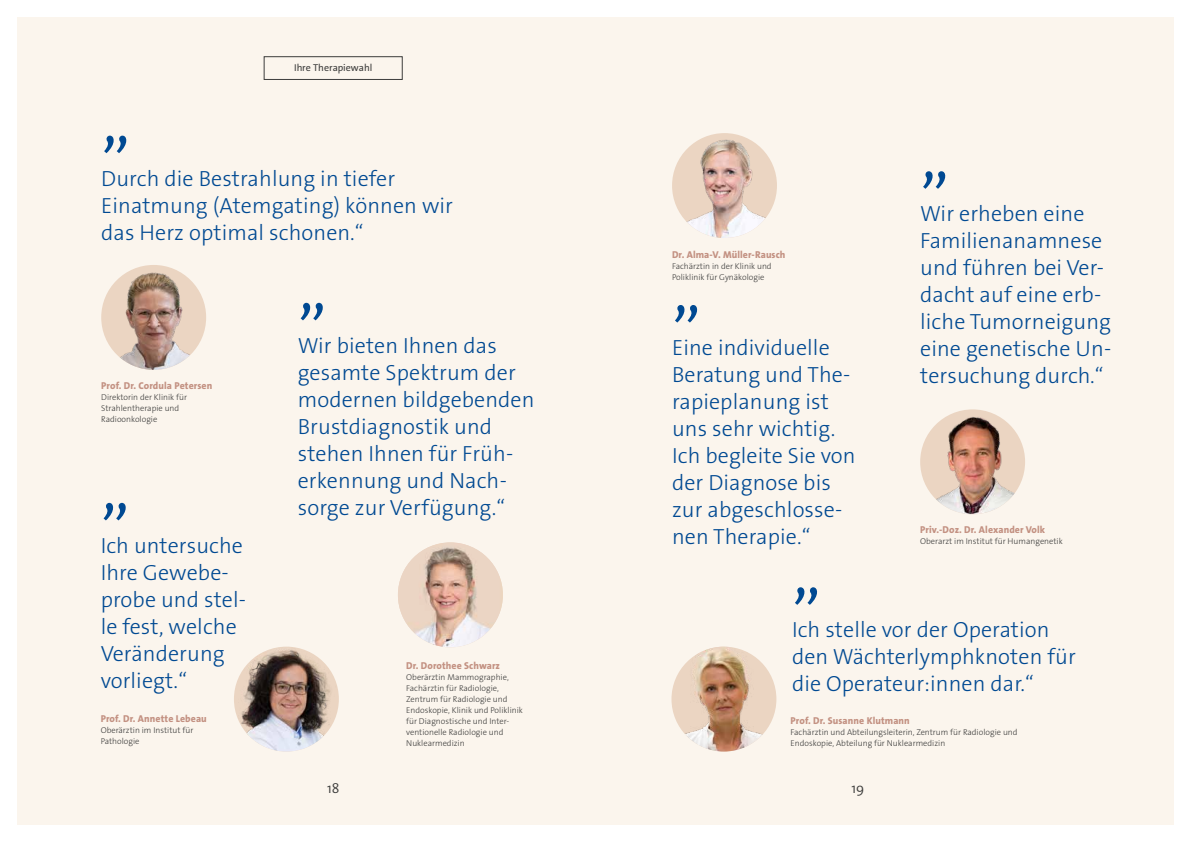
<style>
.page{position:relative;width:1191px;height:842px;background:#fff}
.page>*{position:absolute;margin:0;border:0;box-sizing:border-box;transform-origin:0 0}
.t1{font:300 71.5px "The Sans Os F";color:#004992}
.t2{font:300 22px/27px "The Sans Os F";letter-spacing:.005em;color:#004992}
.t3{font:300 14px "The Sans Os F";color:#3c3c3b}
.t4{font:800 10px "The Sans Os F";letter-spacing:.01em;color:#c39182}
.t5{font:10px "The Sans Os F";color:#3c3c3b}
.t6{font:300 8.5px/11px "The Sans Os F";color:#3c3c3b}
</style>
<div class="page">
<div style="left:17px;top:17px;width:1157px;height:808px;background:#fbf5ed"></div>
<img style="left:101px;top:265px;width:105px;height:105px;border-radius:52px">
<img style="left:672px;top:133px;width:105px;height:105px;border-radius:52px">
<img style="left:398px;top:542px;width:105px;height:105px;border-radius:52px">
<div style="left:920px;top:409px;width:105px;height:105px;background:#ebd5c2;border-radius:50%"></div>
<img style="left:931px;top:415px;width:83px;height:99px">
<div style="left:671px;top:647px;width:105px;height:104px;background:#ebd5c2;border-radius:50%"></div>
<img style="left:685px;top:647px;width:91px;height:104px">
<img style="left:234px;top:647px;width:105px;height:104px;border-radius:52px">
<div style="left:264px;top:56px;width:138px;height:24px;border:1px solid #3c3c3b"></div>
<h1 class="t1" style="left:101px;top:73px;width:31px">„</h1>
<p class="t5" style="left:294px;top:61px;width:80px">Ihre Therapiewahl</p>
<p class="t2" style="left:101px;top:165px;width:353px">Durch die Bestrahlung in tiefer<br>Einatmung (Atemgating) können wir das Herz optimal schonen.“</p>
<p class="t4" style="left:101px;top:379px;width:113px">Prof. Dr. Cordula Petersen</p>
<p class="t6" style="left:101px;top:391px;width:87px">Direktorin der Klinik für<br>Strahlentherapie und<br>Radioonkologie</p>
<h1 class="t1" style="left:101px;top:440px;width:31px">„</h1>
<p class="t2" style="left:101px;top:532px;width:147px">Ich untersuche<br>Ihre Gewebe&shy;probe und stel&shy;le fest, welche<br>Veränderung vorliegt.“</p>
<p class="t4" style="left:101px;top:712px;width:108px">Prof. Dr. Annette Lebeau</p>
<p class="t6" style="left:101px;top:725px;width:94px">Oberärztin im Institut für<br>Pathologie</p>
<h1 class="t1" style="left:298px;top:240px;width:31px">„</h1>
<p class="t2" style="left:298px;top:332px;width:238px">Wir bieten Ihnen das gesamte Spektrum der modernen bildgebenden<br>Brustdiagnostik und stehen Ihnen für Früh&shy;erkennung und Nach&shy;sorge zur Verfügung.“</p>
<p class="t4" style="left:406px;top:659px;width:95px">Dr. Dorothee Schwarz</p>
<p class="t6" style="left:406px;top:671px;width:118px">Oberärztin Mammographie,<br>Fachärztin für Radiologie,<br>Zentrum für Radiologie und<br>Endoskopie, Klinik und Poliklinik für Diagnostische und Inter&shy;ventionelle Radiologie und<br>Nuklearmedizin</p>
<p class="t4" style="left:672px;top:248px;width:115px">Dr. Alma-V. Müller-Rausch</p>
<p class="t6" style="left:672px;top:261px;width:101px">Fachärztin in der Klinik und<br>Poliklinik für Gynäkologie</p>
<h1 class="t1" style="left:672px;top:242px;width:31px">„</h1>
<p class="t2" style="left:672px;top:334px;width:185px">Eine individuelle<br>Beratung und The&shy;rapieplanung ist uns sehr wichtig.<br>Ich begleite Sie von der Diagnose bis zur abgeschlosse&shy;nen Therapie.“</p>
<h1 class="t1" style="left:792px;top:524px;width:31px">„</h1>
<h1 class="t1" style="left:920px;top:108px;width:31px">„</h1>
<p class="t2" style="left:920px;top:200px;width:193px">Wir erheben eine<br>Familienanamnese und führen bei Ver&shy;dacht auf eine erb&shy;liche Tumorneigung eine genetische Un&shy;tersuchung durch.“</p>
<p class="t4" style="left:920px;top:523px;width:126px">Priv.-Doz. Dr. Alexander Volk</p>
<p class="t6" style="left:920px;top:536px;width:144px">Oberarzt im Institut für Humangenetik</p>
<p class="t2" style="left:792px;top:616px;width:285px">Ich stelle vor der Operation den Wächterlymphknoten für die Operateur:innen dar.“</p>
<p class="t4" style="left:790px;top:714px;width:121px">Prof. Dr. Susanne Klutmann</p>
<p class="t6" style="left:790px;top:726px;width:228px">Fachärztin und Abteilungsleiterin, Zentrum für Radiologie und<br>Endoskopie, Abteilung für Nuklearmedizin</p>
<p class="t3" style="left:327px;top:779px;width:14px">18</p>
<p class="t3" style="left:851px;top:779px;width:14px">19</p>
</div>
